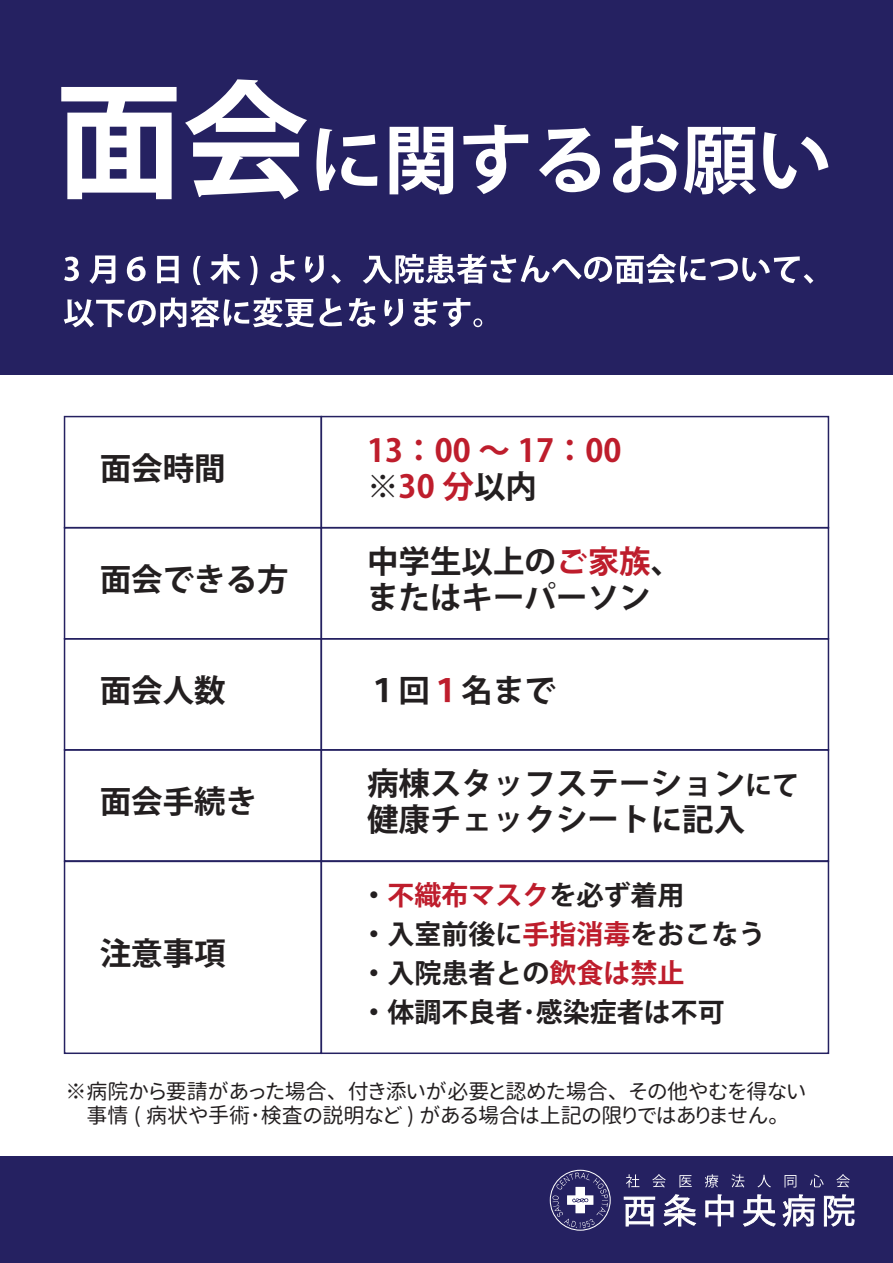
<style>
.page{position:relative;width:893px;height:1263px;background:#fff}
.page>*{position:absolute;margin:0;border:0;box-sizing:border-box;transform-origin:0 0}
.t1{font:700 31.5px/36px "Koz Go Pr 6 N";color:#231f20}
.t2{font:700 31.5px/36px "Koz Go Pr 6 N";color:#be1d2c}
.t3{font:700 27px/39px "Koz Go Pr 6 N";color:#231f20}
.t4{font:21px/24px "Gen Jyuu Gothic X P Regular";color:#231f20}
.s1{color:#231f20}
.s2{color:#be1d2c}
.s3{font-size:27px}
</style>
<div class="page">
<div style="left:0;top:0;width:893px;height:374px;background:#252161"></div>
<svg style="left:61px;top:87px;width:116px;height:112px"></svg>
<svg style="left:185px;top:79px;width:122px;height:120px"></svg>
<svg style="left:316px;top:128px;width:61px;height:63px"></svg>
<svg style="left:390px;top:127px;width:63px;height:67px"></svg>
<svg style="left:463px;top:125px;width:65px;height:69px"></svg>
<svg style="left:539px;top:128px;width:61px;height:64px"></svg>
<svg style="left:613px;top:126px;width:143px;height:69px"></svg>
<svg style="left:763px;top:132px;width:65px;height:57px"></svg>
<svg style="left:64px;top:257px;width:15px;height:24px"></svg>
<svg style="left:89px;top:255px;width:26px;height:29px"></svg>
<svg style="left:127px;top:256px;width:19px;height:25px"></svg>
<svg style="left:157px;top:256px;width:22px;height:27px"></svg>
<svg style="left:193px;top:256px;width:8px;height:29px"></svg>
<svg style="left:210px;top:254px;width:31px;height:30px"></svg>
<svg style="left:250px;top:256px;width:8px;height:29px"></svg>
<svg style="left:270px;top:255px;width:25px;height:28px"></svg>
<svg style="left:305px;top:255px;width:19px;height:28px"></svg>
<svg style="left:331px;top:274px;width:10px;height:10px"></svg>
<svg style="left:363px;top:254px;width:450px;height:30px"></svg>
<svg style="left:64px;top:297px;width:278px;height:30px"></svg>
<svg style="left:349px;top:298px;width:27px;height:29px"></svg>
<svg style="left:384px;top:299px;width:19px;height:27px"></svg>
<svg style="left:413px;top:298px;width:24px;height:28px"></svg>
<svg style="left:443px;top:298px;width:39px;height:29px"></svg>
<div style="left:0;top:1156px;width:893px;height:107px;background:#252161"></div>
<svg style="left:64px;top:416px;width:257px;height:111px"></svg>
<div style="left:321px;top:416px;width:508px;height:112px;border:2px solid #252161"></div>
<div style="left:64px;top:527px;width:258px;height:112px;border:2px solid #252161"></div>
<div style="left:321px;top:527px;width:508px;height:112px;border:2px solid #252161"></div>
<div style="left:64px;top:638px;width:258px;height:113px;border:2px solid #252161"></div>
<div style="left:321px;top:638px;width:508px;height:113px;border:2px solid #252161"></div>
<div style="left:64px;top:749px;width:258px;height:113px;border:2px solid #252161"></div>
<div style="left:321px;top:749px;width:508px;height:113px;border:2px solid #252161"></div>
<div style="left:64px;top:861px;width:258px;height:193px;border:2px solid #252161"></div>
<div style="left:321px;top:861px;width:508px;height:193px;border:2px solid #252161"></div>
<svg style="left:550px;top:1169px;width:61px;height:62px"></svg>
<svg style="left:626px;top:1174px;width:13px;height:13px"></svg>
<svg style="left:652px;top:1174px;width:14px;height:13px"></svg>
<svg style="left:679px;top:1175px;width:13px;height:12px"></svg>
<svg style="left:705px;top:1174px;width:13px;height:13px"></svg>
<svg style="left:731px;top:1174px;width:13px;height:13px"></svg>
<svg style="left:757px;top:1175px;width:14px;height:12px"></svg>
<svg style="left:784px;top:1175px;width:12px;height:12px"></svg>
<svg style="left:810px;top:1174px;width:14px;height:13px"></svg>
<svg style="left:836px;top:1174px;width:14px;height:13px"></svg>
<svg style="left:623px;top:1196px;width:32px;height:31px"></svg>
<svg style="left:663px;top:1194px;width:34px;height:33px"></svg>
<svg style="left:705px;top:1194px;width:29px;height:33px"></svg>
<svg style="left:743px;top:1194px;width:72px;height:33px"></svg>
<svg style="left:824px;top:1194px;width:31px;height:33px"></svg>
<p class="t1" style="left:100px;top:451px;width:127px">面会時間</p>
<p class="t1" style="left:100px;top:562px;width:190px">面会できる方</p>
<p class="t2" style="left:367px;top:433px;width:256px">13：00 ～ 17：00 <span class="s1">※</span>30 分<span class="s1">以内</span></p>
<p class="t1" style="left:367px;top:544px;width:317px">中学生以上の<span class="s2">ご家族</span>、またはキーパーソン</p>
<p class="t1" style="left:100px;top:673px;width:127px">面会人数</p>
<p class="t1" style="left:367px;top:673px;width:190px">１回<span class="s2">１</span>名まで</p>
<p class="t1" style="left:100px;top:784px;width:159px">面会手続き</p>
<p class="t1" style="left:100px;top:936px;width:127px">注意事項</p>
<p class="t1" style="left:367px;top:766px;width:433px">病棟スタッフステーション<span class="s3">にて</span>健康チェックシートに記入</p>
<p class="t3" style="left:360px;top:876px;width:406px">・<span class="s2">不織布マスク</span>を必ず着用<br>・入室前後に<span class="s2">手指消毒</span>をおこなう・入院患者との<span class="s2">飲食は禁止<br></span>・体調不良者･感染症者は不可</p>
<p class="t4" style="left:65px;top:1079px;width:742px">※病院から要請があった場合、付き添いが必要と認めた場合、その他やむを得ない　事情 ( 病状や手術･検査の説明など ) がある場合は上記の限りではありません。</p>
</div>
